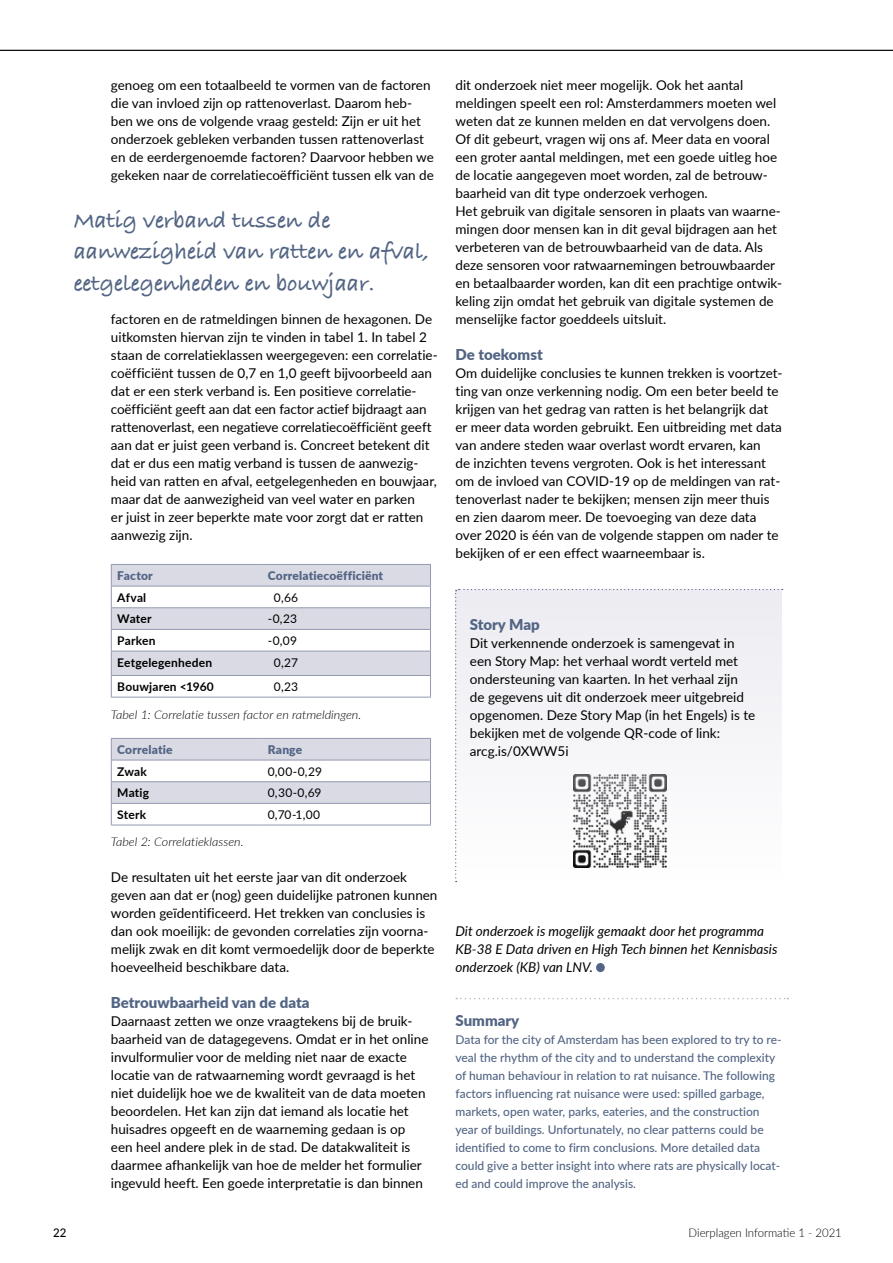
<style>
.page{position:relative;width:893px;height:1263px;background:#fff}
.page>*{position:absolute;margin:0;border:0;box-sizing:border-box;transform-origin:0 0}
.t1{font:700 24px/31.5px "Bradley Hand ITCTT";letter-spacing:-.005em;color:#536584}
.t2{font:900 15px "Lato";color:#536584}
.t3{font:13.5px/18px "Lato";color:#000}
.t4{font:italic 13.5px/18px "Lato";color:#000}
.t5{font:500 12px/18px "Lato";color:#536584}
.t6{font:italic 300 12px "Lato";color:#000;scale:1.05 1}
.t7{font:700 12px "Lato";letter-spacing:.015em;color:#000}
.t8{font:12px "Lato";letter-spacing:.005em;color:#000}
.t9{font:900 12px "Lato";letter-spacing:.015em;color:#536584}
.t10{font:300 12px "Lato";color:#000;scale:.95 1}
.t11{font:500 12px "Lato";color:#000;scale:.95 1}
</style>
<div class="page">
<svg style="left:111px;top:564px;width:320px;height:133px"></svg>
<hr style="left:111px;top:697px;width:151px;height:1px;background:#929ab0">
<hr style="left:262px;top:697px;width:169px;height:1px;background:#929ab0">
<hr style="left:111px;top:825px;width:151px;height:1px;background:#929ab0">
<hr style="left:262px;top:825px;width:169px;height:1px;background:#929ab0">
<svg style="left:111px;top:738px;width:320px;height:87px"></svg>
<hr style="left:111px;top:760px;width:151px;height:1px;background:#929ab0">
<hr style="left:262px;top:760px;width:169px;height:1px;background:#929ab0">
<hr style="left:0;top:50px;width:893px;height:1px;background:#000">
<div style="left:596px;top:963px;width:9px;height:9px;background:#536584;border-radius:50%"></div>
<svg style="left:456px;top:998px;width:332px;height:1px"></svg>
<svg style="left:455px;top:589px;width:328px;height:293px"></svg>
<p class="t3" style="left:111px;top:76px;width:325px">genoeg om een totaalbeeld te vormen van de factoren die van invloed zijn op rattenoverlast. Daarom heb&shy;ben we ons de volgende vraag gesteld: Zijn er uit het onderzoek gebleken verbanden tussen rattenoverlast en de eerdergenoemde factoren? Daarvoor hebben we gekeken naar de correlatiecoëfficiënt tussen elk van de</p>
<h1 class="t1" style="left:74px;top:204px;width:357px">Matig verband tussen de aanwezigheid van ratten en afval, eetgelegenheden en bouwjaar.</h1>
<p class="t3" style="left:111px;top:310px;width:328px">factoren en de ratmeldingen binnen de hexagonen. De uitkomsten hiervan zijn te vinden in tabel 1. In tabel 2 staan de correlatieklassen weergegeven: een correlatie&shy;coëfficiënt tussen de 0,7 en 1,0 geeft bijvoorbeeld aan dat er een sterk verband is. Een positieve correlatie&shy;coëfficiënt geeft aan dat een factor actief bijdraagt aan rattenoverlast, een negatieve correlatiecoëfficiënt geeft aan dat er juist geen verband is. Concreet betekent dit dat er dus een matig verband is tussen de aanwezig&shy;heid van ratten en afval, eetgelegenheden en bouwjaar, maar dat de aanwezigheid van veel water en parken<br>er juist in zeer beperkte mate voor zorgt dat er ratten aanwezig zijn.</p>
<p class="t9" style="left:117px;top:567px;width:37px">Factor</p>
<p class="t9" style="left:268px;top:567px;width:117px">Correlatiecoëfficiënt</p>
<p class="t7" style="left:117px;top:588px;width:30px">Afval</p>
<p class="t8" style="left:274px;top:589px;width:26px">0,66</p>
<p class="t7" style="left:117px;top:610px;width:36px">Water</p>
<p class="t8" style="left:268px;top:610px;width:31px">-0,23</p>
<p class="t7" style="left:117px;top:632px;width:40px">Parken</p>
<p class="t8" style="left:268px;top:632px;width:31px">-0,09</p>
<p class="t7" style="left:117px;top:653px;width:96px">Eetgelegenheden</p>
<p class="t8" style="left:274px;top:654px;width:26px">0,27</p>
<p class="t7" style="left:117px;top:678px;width:98px">Bouwjaren &lt;1960</p>
<p class="t8" style="left:274px;top:678px;width:26px">0,23</p>
<p class="t6" style="left:111px;top:706px;width:240px">Tabel 1: Correlatie tussen factor en ratmeldingen.</p>
<p class="t9" style="left:117px;top:741px;width:57px">Correlatie</p>
<p class="t9" style="left:268px;top:741px;width:36px">Range</p>
<p class="t7" style="left:117px;top:762px;width:31px">Zwak</p>
<p class="t8" style="left:268px;top:763px;width:56px">0,00-0,29</p>
<p class="t7" style="left:117px;top:784px;width:33px">Matig</p>
<p class="t8" style="left:268px;top:784px;width:55px">0,30-0,69</p>
<p class="t7" style="left:117px;top:806px;width:30px">Sterk</p>
<p class="t8" style="left:268px;top:806px;width:54px">0,70-1,00</p>
<p class="t6" style="left:111px;top:834px;width:128px">Tabel 2: Correlatieklassen.</p>
<p class="t3" style="left:111px;top:868px;width:328px">De resultaten uit het eerste jaar van dit onderzoek geven aan dat er (nog) geen duidelijke patronen kunnen worden geïdentificeerd. Het trekken van conclusies is dan ook moeilijk: de gevonden correlaties zijn voorna&shy;melijk zwak en dit komt vermoedelijk door de beperkte hoeveelheid beschikbare data.</p>
<p class="t2" style="left:111px;top:991px;width:200px">Betrouwbaarheid van de data</p>
<p class="t3" style="left:111px;top:1012px;width:319px">Daarnaast zetten we onze vraagtekens bij de bruik&shy;baarheid van de datagegevens. Omdat er in het online invulformulier voor de melding niet naar de exacte locatie van de ratwaarneming wordt gevraagd is het niet duidelijk hoe we de kwaliteit van de data moeten beoordelen. Het kan zijn dat iemand als locatie het huisadres opgeeft en de waarneming gedaan is op een heel andere plek in de stad. De datakwaliteit is daarmee afhankelijk van hoe de melder het formulier ingevuld heeft. Een goede interpretatie is dan binnen</p>
<p class="t3" style="left:455px;top:76px;width:328px">dit onderzoek niet meer mogelijk. Ook het aantal meldingen speelt een rol: Amsterdammers moeten wel weten dat ze kunnen melden en dat vervolgens doen.<br>Of dit gebeurt, vragen wij ons af. Meer data en vooral een groter aantal meldingen, met een goede uitleg hoe de locatie aangegeven moet worden, zal de betrouw&shy;baarheid van dit type onderzoek verhogen.<br>Het gebruik van digitale sensoren in plaats van waarne&shy;mingen door mensen kan in dit geval bijdragen aan het verbeteren van de betrouwbaarheid van de data. Als deze sensoren voor ratwaarnemingen betrouwbaarder en betaalbaarder worden, kan dit een prachtige ontwik&shy;keling zijn omdat het gebruik van digitale systemen de menselijke factor goeddeels uitsluit.</p>
<p class="t2" style="left:455px;top:343px;width:89px">De toekomst</p>
<p class="t3" style="left:455px;top:364px;width:329px">Om duidelijke conclusies te kunnen trekken is voortzet&shy;ting van onze verkenning nodig. Om een beter beeld te krijgen van het gedrag van ratten is het belangrijk dat er meer data worden gebruikt. Een uitbreiding met data van andere steden waar overlast wordt ervaren, kan<br>de inzichten tevens vergroten. Ook is het interessant om de invloed van COVID-19 op de meldingen van rat&shy;tenoverlast nader te bekijken; mensen zijn meer thuis en zien daarom meer. De toevoeging van deze data over 2020 is één van de volgende stappen om nader te bekijken of er een effect waarneembaar is.</p>
<p class="t2" style="left:470px;top:613px;width:71px">Story Map</p>
<p class="t3" style="left:470px;top:634px;width:287px">Dit verkennende onderzoek is samengevat in een Story Map: het verhaal wordt verteld met ondersteuning van kaarten. In het verhaal zijn de gegevens uit dit onderzoek meer uitgebreid opgenomen. Deze Story Map (in het Engels) is te bekijken met de volgende QR-code of link: arcg.is/0XWW5i</p>
<p class="t4" style="left:455px;top:922px;width:323px">Dit onderzoek is mogelijk gemaakt door het programma<br>KB-38 E Data driven en High Tech binnen het Kennisbasis onderzoek (KB) van LNV.</p>
<p class="t2" style="left:455px;top:1009px;width:65px">Summary</p>
<p class="t5" style="left:455px;top:1030px;width:328px">Data for the city of Amsterdam has been explored to try to re&shy;veal the rhythm of the city and to understand the complexity of human behaviour in relation to rat nuisance. The following factors influencing rat nuisance were used: spilled garbage, markets, open water, parks, eateries, and the construction year of buildings. Unfortunately, no clear patterns could be identified to come to firm conclusions. More detailed data could give a better insight into where rats are physically locat&shy;ed and could improve the analysis.</p>
<p class="t11" style="left:53px;top:1223px;width:15px">22</p>
<p class="t10" style="left:689px;top:1224px;width:163px">Dierplagen Informatie 1 - 2021</p>
</div>
